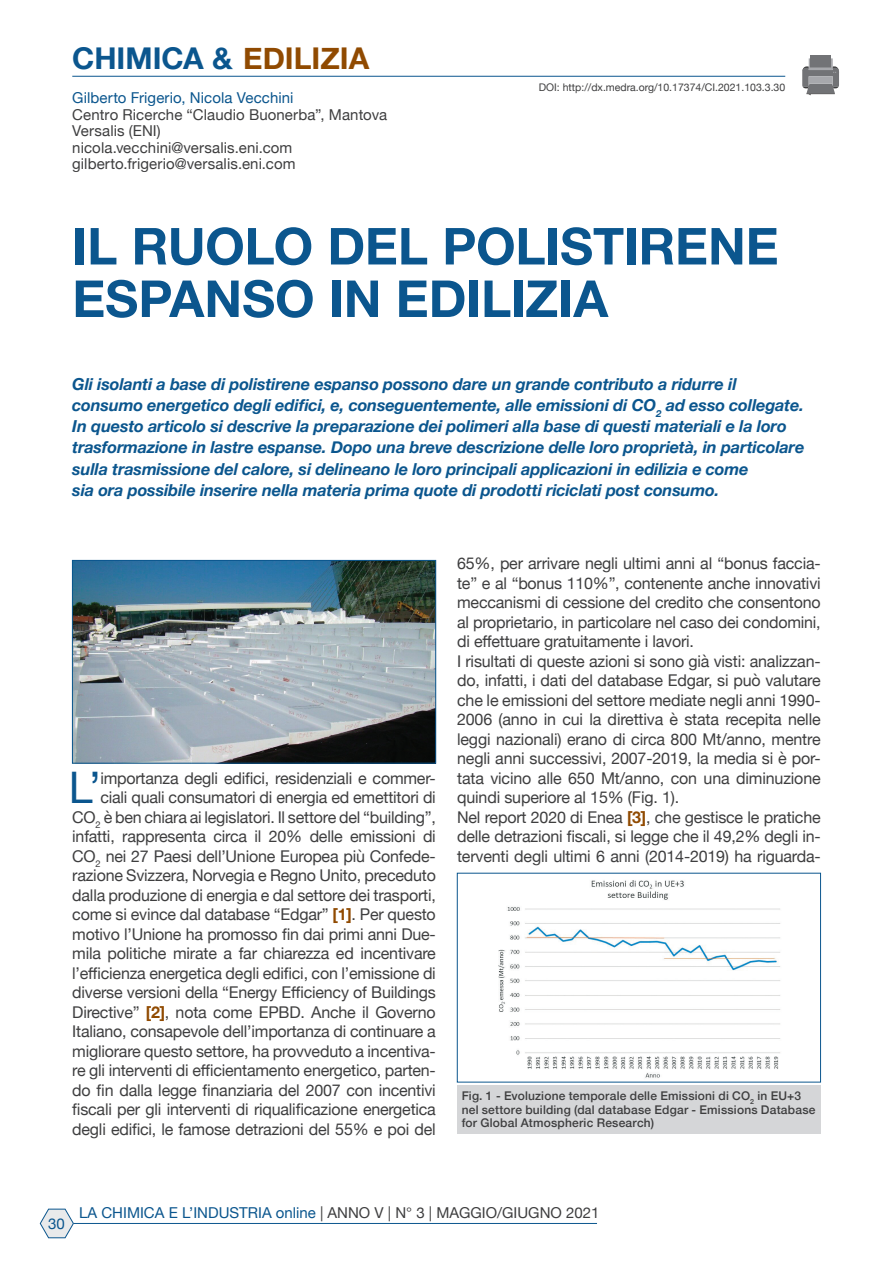
<style>
.page{position:relative;width:893px;height:1263px;background:#fff}
.page>*{position:absolute;margin:0;border:0;box-sizing:border-box;transform-origin:0 0}
.Titolo_articolo{font:700 51px/52.5px "Helvetica Neue";letter-spacing:-.005em;color:#0b568e}
.Body_Text_2{font:43.5px "Helvetica Neue";color:#0b568e}
.t1{font:700 30px "Helvetica Neue";color:#0b568e}
.Sottotitolo{font:italic 700 16.5px/21px "Helvetica Neue";letter-spacing:-.01em;color:#0b568e}
.Body_Text_2-2{font:16.2px/19.5px "Helvetica Neue";letter-spacing:-.015em;color:#3e3e3f;text-align:justify}
.Riepilogo_autori{font:15px "Helvetica Neue";letter-spacing:.005em;color:#3e3e3f}
.Autori{font:15px "Helvetica Neue";letter-spacing:.005em;color:#0b568e}
.Dida{font:500 12px/13.5px "Helvetica Neue";letter-spacing:.015em;color:#3e3e3f}
.t2{font:10.5px "Helvetica Neue";color:#3e3e3f}
.s1{color:#904a01}
.s2{font-weight:700;color:#904a01}
.s3{color:#0b568e}
</style>
<div class="page">
<svg style="left:40px;top:1209px;width:34px;height:29px"></svg>
<hr style="left:74px;top:1223px;width:523px;height:1px;background:#0b568e">
<hr style="left:72px;top:76px;width:713px;height:1px;background:#0b568e">
<div style="left:810px;top:55px;width:21px;height:13px;background:#727376"></div>
<svg style="left:802px;top:58px;width:37px;height:37px"></svg>
<img style="left:74px;top:562px;width:360px;height:199px">
<div style="left:72px;top:560px;width:364px;height:203px;border:1px solid #0b568e"></div>
<img style="left:498px;top:880px;width:282px;height:198px">
<div style="left:457px;top:873px;width:364px;height:209px;border:1px solid #0b568e"></div>
<div style="left:457px;top:1085px;width:364px;height:49px;background:#d5d6d8"></div>
<h3 class="t1" style="left:72px;top:35px;width:298px">CHIMICA &amp; <span class="s1">EDILIZIA</span></h3>
<p class="Autori" style="left:72px;top:87px;width:223px">Gilberto Frigerio, Nicola Vecchini</p>
<p class="Riepilogo_autori" style="left:72px;top:103px;width:316px">Centro Ricerche “Claudio Buonerba”, Mantova</p>
<p class="Riepilogo_autori" style="left:72px;top:120px;width:90px">Versalis (ENI)</p>
<p class="Riepilogo_autori" style="left:72px;top:136px;width:222px">nicola.vecchini@versalis.eni.com</p>
<p class="Riepilogo_autori" style="left:72px;top:153px;width:225px">gilberto.frigerio@versalis.eni.com</p>
<p class="t2" style="left:539px;top:80px;width:248px">DOI: http://dx.medra.org/10.17374/CI.2021.103.3.30</p>
<p class="Titolo_articolo" style="left:72px;top:221px;width:708px">IL RUOLO DEL POLISTIRENE<br>ESPANSO IN EDILIZIA</p>
<p class="Sottotitolo" style="left:72px;top:374px;width:666px">Gli isolanti a base di polistirene espanso possono dare un grande contributo a ridurre il</p>
<p class="Sottotitolo" style="left:72px;top:395px;width:733px">consumo energetico degli edifici, e, conseguentemente, alle emissioni di CO<sub>2</sub> ad esso collegate.</p>
<p class="Sottotitolo" style="left:72px;top:416px;width:734px">In questo articolo si descrive la preparazione dei polimeri alla base di questi materiali e la loro trasformazione in lastre espanse. Dopo una breve descrizione delle loro proprietà, in particolare sulla trasmissione del calore, si delineano le loro principali applicazioni in edilizia e come</p>
<p class="Sottotitolo" style="left:72px;top:479px;width:648px">sia ora possibile inserire nella materia prima quote di prodotti riciclati post consumo.</p>
<p class="Body_Text_2-2" style="left:72px;top:769px;width:365px;text-align:right">importanza degli edifici, residenziali e commer&shy;ciali quali consumatori di energia ed emettitori di CO<sub>2</sub> è ben chiara ai legislatori. Il settore del “building”, infatti, rappresenta circa il 20% delle emissioni di CO<sub>2</sub> nei 27 Paesi dell’Unione Europea più Confede&shy;razione Svizzera, Norvegia e Regno Unito, preceduto dalla produzione di energia e dal settore dei trasporti, come si evince dal database “Edgar” <span class="s2">[1]</span>. Per questo motivo l’Unione ha promosso fin dai primi anni Due&shy;mila politiche mirate a far chiarezza ed incentivare l’efficienza energetica degli edifici, con l’emissione di diverse versioni della “Energy Efficiency of Buildings Directive” <span class="s2">[2]</span>, nota come EPBD. Anche il Governo Italiano, consapevole dell’importanza di continuare a migliorare questo settore, ha provveduto a incentiva&shy;re gli interventi di efficientamento energetico, parten&shy;do fin dalla legge finanziaria del 2007 con incentivi fiscali per gli interventi di riqualificazione energetica degli edifici, le famose detrazioni del 55% e poi del</p>
<p class="Body_Text_2" style="left:69px;top:756px;width:34px">L’</p>
<p class="Body_Text_2-2" style="left:457px;top:555px;width:365px">65%, per arrivare negli ultimi anni al “bonus faccia&shy;te” e al “bonus 110%”, contenente anche innovativi meccanismi di cessione del credito che consentono al proprietario, in particolare nel caso dei condomini, di effettuare gratuitamente i lavori.</p>
<p class="Body_Text_2-2" style="left:457px;top:652px;width:365px">I risultati di queste azioni si sono già visti: analizzan&shy;do, infatti, i dati del database Edgar, si può valutare che le emissioni del settore mediate negli anni 1990- 2006 (anno in cui la direttiva è stata recepita nelle leggi nazionali) erano di circa 800 Mt/anno, mentre negli anni successivi, 2007-2019, la media si è por&shy;tata vicino alle 650 Mt/anno, con una diminuzione quindi superiore al 15% (Fig. 1).</p>
<p class="Body_Text_2-2" style="left:457px;top:808px;width:365px">Nel report 2020 di Enea <span class="s2">[3]</span>, che gestisce le pratiche delle detrazioni fiscali, si legge che il 49,2% degli in&shy;terventi degli ultimi 6 anni (2014-2019) ha riguarda-</p>
<p class="Dida" style="left:462px;top:1088px;width:355px">Fig. 1 - Evoluzione temporale delle Emissioni di CO<sub>2</sub> in EU+3 nel settore building (dal database Edgar - Emissions Database for Global Atmospheric Research)</p>
<p class="Autori" style="left:48px;top:1212px;width:18px">30</p>
<p class="Riepilogo_autori" style="left:79px;top:1202px;width:522px"><span class="s3">LA CHIMICA E L’INDUSTRIA online</span> | ANNO V | N° 3 | MAGGIO/GIUGNO 2021</p>
</div>
